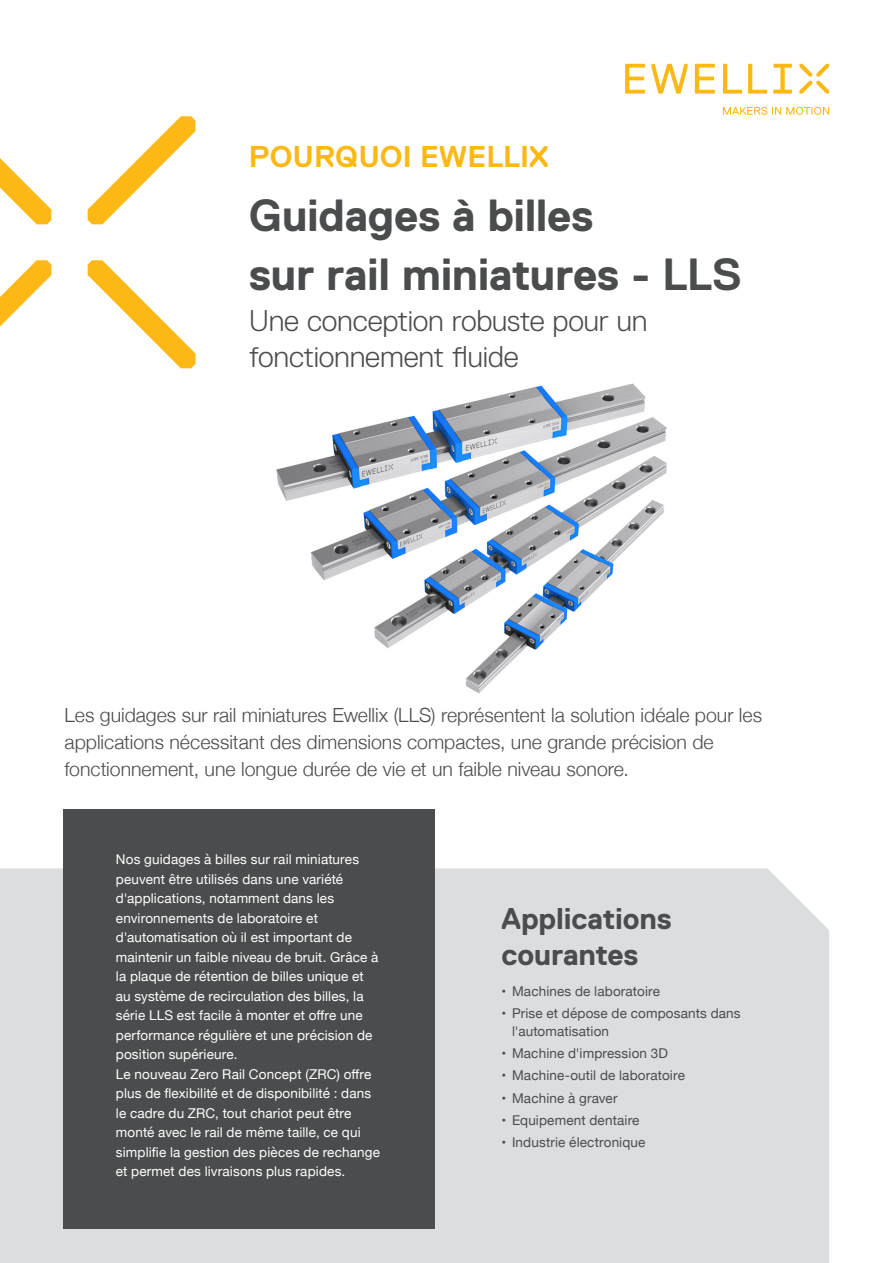
<style>
.page{position:relative;width:893px;height:1263px;background:#fff}
.page>*{position:absolute;margin:0;border:0;box-sizing:border-box;transform-origin:0 0}
.X-Bodytext_Heading_1{font:700 45px "Replica Std";letter-spacing:-.01em;color:#4b4c4d}
.X-Bodytext_Subheadin{font:300 30px/36px "Replica Std";letter-spacing:-.005em;color:#4b4c4d}
.X-Bodytext_Heading_2{font:700 30px/36px "Replica Std";letter-spacing:-.005em;color:#4b4c4d}
.X-Bodytext_Heading_2-2{font:700 30px "Replica Std";color:#fcb814}
.X-Bodytext_Lead{font:300 19.5px/27px "Helvetica Neue";color:#4b4c4d}
.X-Bodytext_9pt{font:13.5px/19.5px "Helvetica Neue";letter-spacing:.01em;color:#fff}
.t1{font:13.5px/18px "Helvetica Neue";letter-spacing:.01em;color:#4b4c4d}
</style>
<div class="page">
<div style="left:0;top:868px;width:829px;height:395px;background:#dcdddf"></div>
<svg style="left:748px;top:64px;width:19px;height:30px"></svg>
<svg style="left:723px;top:64px;width:19px;height:30px"></svg>
<svg style="left:651px;top:64px;width:37px;height:30px"></svg>
<svg style="left:625px;top:64px;width:20px;height:30px"></svg>
<svg style="left:695px;top:64px;width:20px;height:30px"></svg>
<svg style="left:773px;top:64px;width:19px;height:30px"></svg>
<svg style="left:723px;top:107px;width:106px;height:8px"></svg>
<svg style="left:799px;top:64px;width:30px;height:30px"></svg>
<svg style="left:0;top:158px;width:51px;height:66px"></svg>
<svg style="left:88px;top:116px;width:108px;height:108px"></svg>
<svg style="left:88px;top:260px;width:108px;height:108px"></svg>
<svg style="left:0;top:260px;width:51px;height:67px"></svg>
<div style="left:64px;top:809px;width:371px;height:420px;background:#4b4c4d"></div>
<img style="left:276px;top:383px;width:391px;height:310px">
<p class="X-Bodytext_Heading_2-2" style="left:249px;top:140px;width:302px">POURQUOI EWELLIX</p>
<p class="X-Bodytext_Heading_1" style="left:249px;top:190px;width:346px">Guidages à billes</p>
<p class="X-Bodytext_Heading_1" style="left:249px;top:250px;width:494px">sur rail miniatures - LLS</p>
<p class="X-Bodytext_Subheadin" style="left:249px;top:302px;width:400px">Une conception robuste pour un fonctionnement fluide</p>
<p class="X-Bodytext_Lead" style="left:65px;top:700px;width:699px">Les guidages sur rail miniatures Ewellix (LLS) représentent la solution idéale pour les applications nécessitant des dimensions compactes, une grande précision de fonctionnement, une longue durée de vie et un faible niveau sonore.</p>
<p class="X-Bodytext_9pt" style="left:116px;top:850px;width:266px">Nos guidages à billes sur rail miniatures peuvent être utilisés dans une variété d'applications, notamment dans les environnements de laboratoire et d'automatisation où il est important de maintenir un faible niveau de bruit. Grâce à la plaque de rétention de billes unique et au système de recirculation des billes, la série LLS est facile à monter et offre une performance régulière et une précision de position supérieure.<br>Le nouveau Zero Rail Concept (ZRC) offre plus de flexibilité et de disponibilité : dans le cadre du ZRC, tout chariot peut être monté avec le rail de même taille, ce qui simplifie la gestion des pièces de rechange et permet des livraisons plus rapides.</p>
<p class="X-Bodytext_Heading_2" style="left:501px;top:901px;width:172px">Applications courantes</p>
<p class="t1" style="left:501px;top:983px;width:160px">• Machines de laboratoire</p>
<p class="t1" style="left:512px;top:1005px;width:230px;text-indent:-11px">• Prise et dépose de composants dans l'automatisation</p>
<p class="t1" style="left:501px;top:1045px;width:168px">• Machine d'impression 3D</p>
<p class="t1" style="left:501px;top:1067px;width:185px">• Machine-outil de laboratoire</p>
<p class="t1" style="left:501px;top:1090px;width:118px">• Machine à graver</p>
<p class="t1" style="left:501px;top:1112px;width:140px">• Equipement dentaire</p>
<p class="t1" style="left:501px;top:1134px;width:146px">• Industrie électronique</p>
</div>
